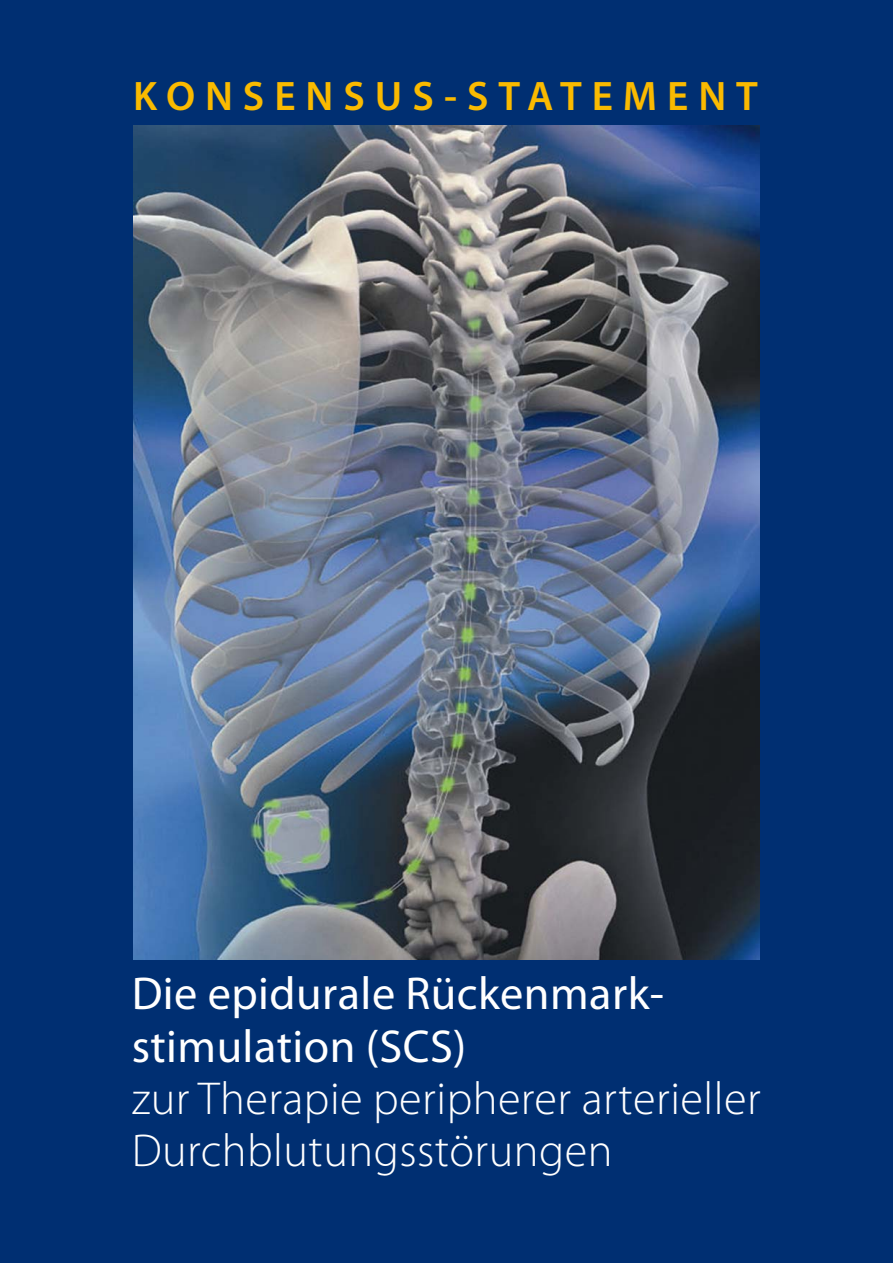
<style>
.page{position:relative;width:893px;height:1263px;background:#fff}
.page>*{position:absolute;margin:0;border:0;box-sizing:border-box;transform-origin:0 0}
.t1{font:300 46.35px/52.1px "Myriad Pro";letter-spacing:.01em;color:#fff}
.t2{font:46.35px/52.1px "Myriad Pro";letter-spacing:.01em;color:#fff}
.t3{font:600 41.4px "Myriad Pro";letter-spacing:.24em;color:#faba00}
</style>
<div class="page">
<div style="left:0;top:0;width:892px;height:1263px;background:#002f72"></div>
<img style="left:133px;top:125px;width:627px;height:835px">
<p class="t3" style="left:133px;top:71px;width:626px">KONSENSUS-STATEMENT</p>
<p class="t2" style="left:132px;top:972px;width:534px">Die epidurale Rückenmark - stimulation (SCS)</p>
<p class="t1" style="left:132px;top:1076px;width:630px">zur Therapie peripherer arterieller<br>Durchblutungsstörungen</p>
</div>
